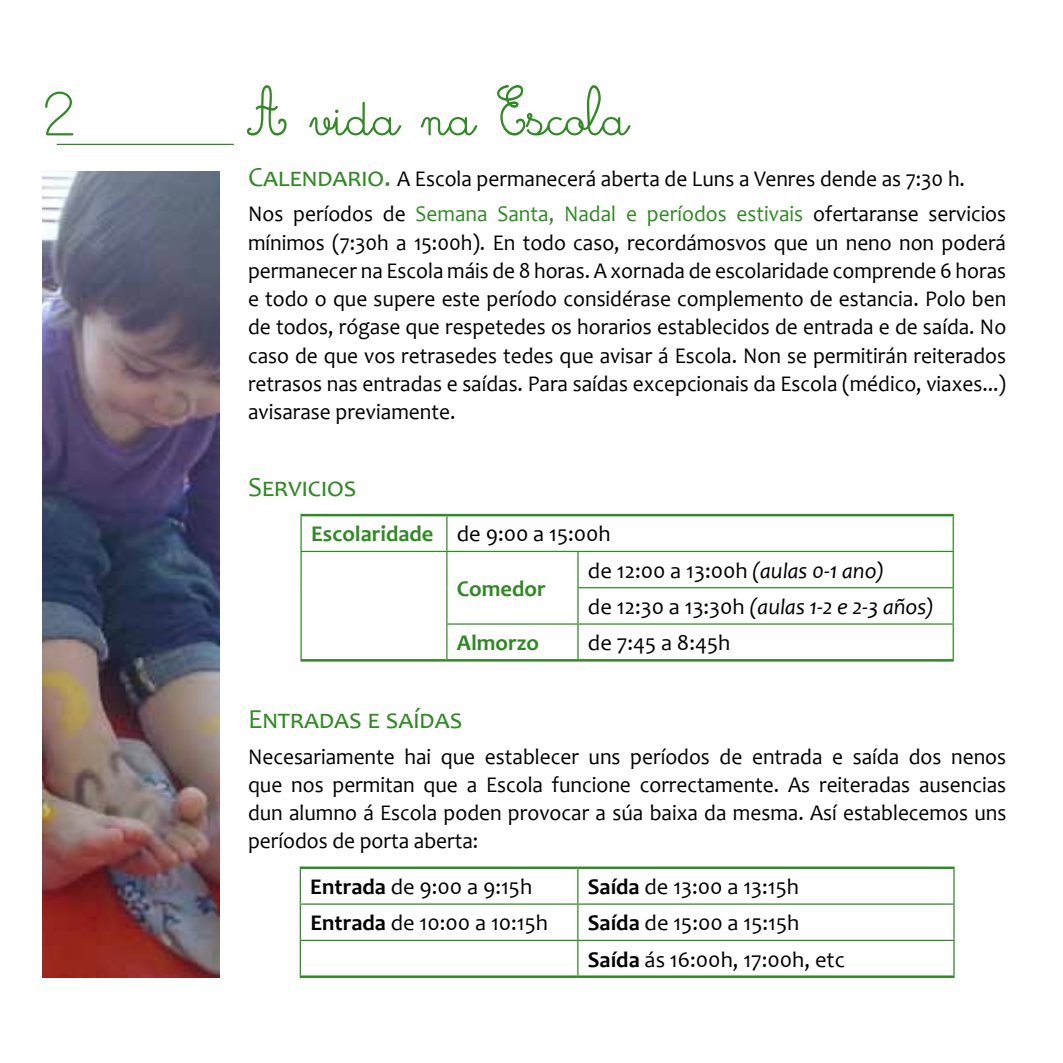
<style>
.page{position:relative;width:1063px;height:1063px;background:#fff}
.page>*{position:absolute;margin:0;border:0;box-sizing:border-box;transform-origin:0 0}
.t1{font:55px "Cursivestandard";color:#318925}
.t2{font:27.5px "Candara";letter-spacing:.055em;color:#318925}
.t3{font:27.5px "Candara";color:#318925}
.t4{font:22.5px/28.2px "Candara";color:#000;text-align:justify;scale:.95 1}
.t5{font:22.5px/36.2px "Candara";color:#000}
.t6{font:italic 22.5px/36.2px "Candara";color:#000}
.t7{font:700 22.5px "Candara";color:#318925}
.s1{font-size:27.5px;color:#318925}
.s2{color:#318925}
.s3{font-weight:700;color:#318925}
.s4{font-style:normal}
.s5{font-weight:700}
</style>
<div class="page">
<hr style="left:300px;top:514px;width:147px;height:2px;background:#318925">
<hr style="left:447px;top:514px;width:131px;height:2px;background:#318925">
<hr style="left:578px;top:514px;width:376px;height:2px;background:#318925">
<hr style="left:300px;top:516px;width:2px;height:35px;background:#318925">
<hr style="left:446px;top:516px;width:2px;height:35px;background:#318925">
<hr style="left:953px;top:516px;width:1px;height:35px;background:#318925">
<hr style="left:300px;top:551px;width:147px;height:1px;background:#318925">
<hr style="left:300px;top:552px;width:2px;height:36px;background:#318925">
<hr style="left:300px;top:588px;width:2px;height:36px;background:#318925">
<hr style="left:300px;top:624px;width:2px;height:35px;background:#318925">
<hr style="left:300px;top:659px;width:147px;height:3px;background:#318925">
<hr style="left:447px;top:551px;width:131px;height:1px;background:#318925">
<hr style="left:446px;top:552px;width:2px;height:36px;background:#318925">
<hr style="left:446px;top:588px;width:2px;height:35px;background:#318925">
<hr style="left:578px;top:551px;width:376px;height:1px;background:#318925">
<hr style="left:577px;top:552px;width:2px;height:35px;background:#318925">
<hr style="left:953px;top:552px;width:1px;height:35px;background:#318925">
<hr style="left:577px;top:587px;width:377px;height:1px;background:#318925">
<hr style="left:577px;top:588px;width:2px;height:35px;background:#318925">
<hr style="left:953px;top:588px;width:1px;height:35px;background:#318925">
<hr style="left:446px;top:623px;width:132px;height:2px;background:#318925">
<hr style="left:446px;top:625px;width:2px;height:34px;background:#318925">
<hr style="left:578px;top:623px;width:376px;height:2px;background:#318925">
<hr style="left:577px;top:625px;width:2px;height:34px;background:#318925">
<hr style="left:953px;top:625px;width:1px;height:34px;background:#318925">
<hr style="left:447px;top:659px;width:131px;height:3px;background:#318925">
<hr style="left:578px;top:659px;width:376px;height:3px;background:#318925">
<hr style="left:300px;top:869px;width:1px;height:34px;background:#318925">
<hr style="left:300px;top:905px;width:1px;height:35px;background:#318925">
<hr style="left:300px;top:941px;width:1px;height:34px;background:#318925">
<hr style="left:577px;top:869px;width:1px;height:34px;background:#318925">
<hr style="left:953px;top:869px;width:2px;height:34px;background:#318925">
<hr style="left:577px;top:905px;width:1px;height:35px;background:#318925">
<hr style="left:953px;top:905px;width:2px;height:35px;background:#318925">
<hr style="left:577px;top:941px;width:1px;height:34px;background:#318925">
<hr style="left:953px;top:941px;width:2px;height:34px;background:#318925">
<hr style="left:300px;top:903px;width:278px;height:2px;background:#318925">
<hr style="left:578px;top:903px;width:377px;height:2px;background:#318925">
<hr style="left:300px;top:940px;width:278px;height:1px;background:#318925">
<hr style="left:578px;top:940px;width:377px;height:1px;background:#318925">
<hr style="left:300px;top:867px;width:278px;height:2px;background:#318925">
<hr style="left:578px;top:867px;width:377px;height:2px;background:#318925">
<hr style="left:300px;top:975px;width:278px;height:3px;background:#318925">
<hr style="left:578px;top:975px;width:377px;height:3px;background:#318925">
<hr style="left:57px;top:144px;width:177px;height:1px;background:#318925">
<img style="left:43px;top:172px;width:177px;height:806px">
<h1 class="t1" style="left:43px;top:84px;width:35px">2</h1>
<h1 class="t1" style="left:248px;top:84px;width:383px">A vida na Escola</h1>
<p class="t4" style="left:248px;top:161px;width:800px;line-height:35.2px"><span class="s1">Calendario.</span> A Escola permanecerá aberta de Luns a Venres dende as 7:30 h.<br>Nos períodos de <span class="s2">Semana Santa, Nadal e períodos estivais</span> ofertaranse servicios</p>
<p class="t4" style="left:248px;top:228px;width:800px">mínimos (7:30h a 15:00h). En todo caso, recordámosvos que un neno non poderá permanecer na Escola máis de 8 horas. A xornada de escolaridade comprende 6 horas e todo o que supere este período considérase complemento de estancia. Polo ben de todos, rógase que respetedes os horarios establecidos de entrada e de saída. No caso de que vos retrasedes tedes que avisar á Escola. Non se permitirán reiterados retrasos nas entradas e saídas. Para saídas excepcionais da Escola (médico, viaxes...) avisarase previamente.</p>
<p class="t3" style="left:248px;top:469px;width:110px">Servicios</p>
<p class="t5" style="left:311px;top:516px;width:301px"><span class="s3">Escolaridade</span> de 9:00 a 15:00h</p>
<p class="t7" style="left:457px;top:574px;width:90px">Comedor</p>
<p class="t6" style="left:588px;top:552px;width:348px"><span class="s4">de 12:00 a 13:00h</span> (aulas 0-1 ano)<br><span class="s4">de 12:30 a 13:30h</span> (aulas 1-2 e 2-3 años)</p>
<p class="t7" style="left:457px;top:629px;width:84px">Almorzo</p>
<p class="t5" style="left:588px;top:625px;width:144px">de 7:45 a 8:45h</p>
<p class="t2" style="left:248px;top:702px;width:216px">Entradas e saídas</p>
<p class="t4" style="left:248px;top:742px;width:800px">Necesariamente hai que establecer uns períodos de entrada e saída dos nenos que nos permitan que a Escola funcione correctamente. As reiteradas ausencias dun alumno á Escola poden provocar a súa baixa da mesma. Así establecemos uns períodos de porta aberta:</p>
<p class="t5" style="left:310px;top:868px;width:223px"><span class="s5">Entrada</span> de 9:00 a 9:15h</p>
<p class="t5" style="left:588px;top:868px;width:213px"><span class="s5">Saída</span> de 13:00 a 13:15h</p>
<p class="t5" style="left:310px;top:905px;width:239px"><span class="s5">Entrada</span> de 10:00 a 10:15h</p>
<p class="t5" style="left:588px;top:905px;width:258px"><span class="s5">Saída</span> de 15:00 a 15:15h<br><span class="s5">Saída</span> ás 16:00h, 17:00h, etc</p>
</div>
